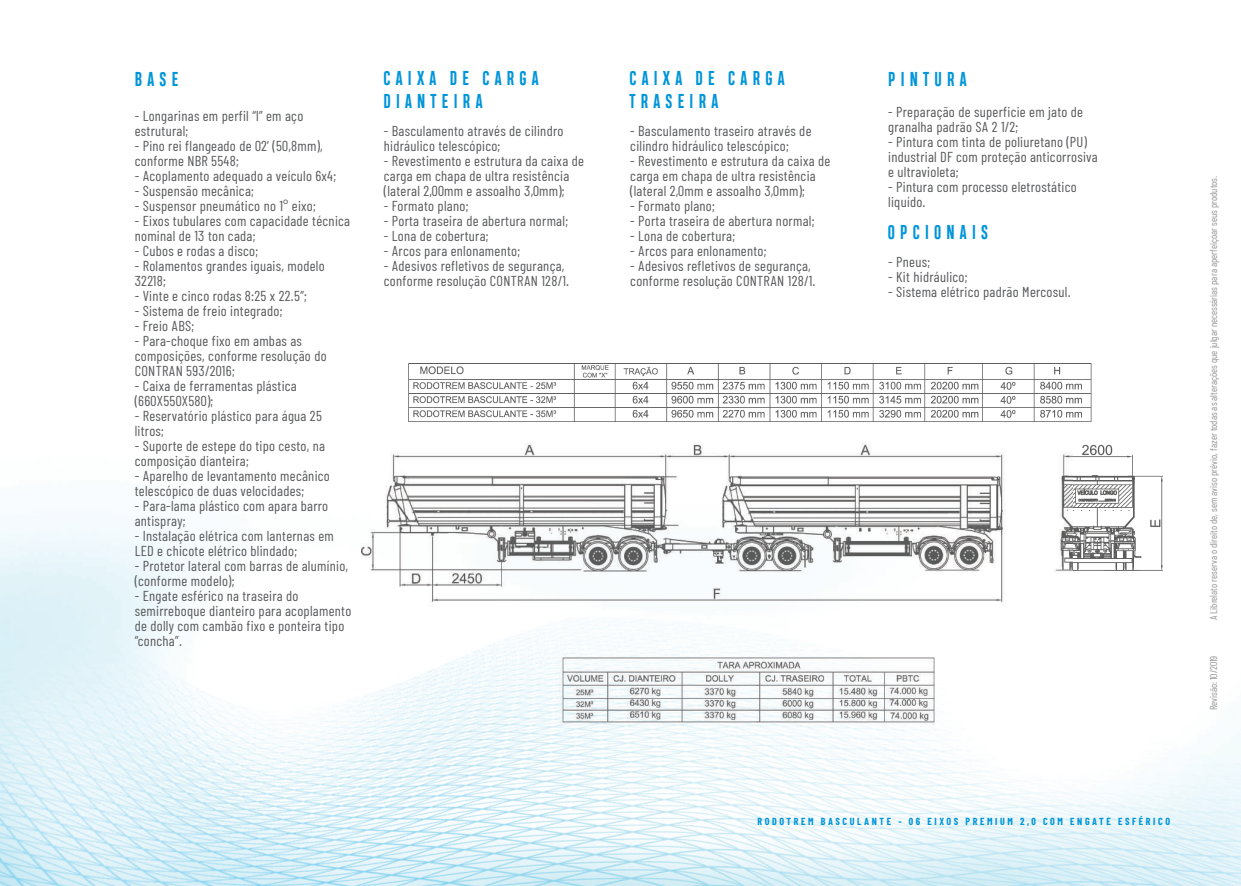
<style>
.page{position:relative;width:1241px;height:886px;background:#fff}
.page>*{position:absolute;margin:0;border:0;box-sizing:border-box;transform-origin:0 0}
.t1{font:700 18.75px/22.5px "Heading Compressed Pro";letter-spacing:.28em;color:#0095d9}
.t2{font:14.38px/15px "Ashley";letter-spacing:.02em;color:#57585a}
.t3{font:10px "Ashley";color:#939598}
.t4{font:700 10px "Ashley";letter-spacing:.26em;color:#0095d9}
</style>
<div class="page">
<img style="left:0;top:363px;width:1240px;height:523px">
<img style="left:362px;top:443px;width:800px;height:171px">
<img style="left:401px;top:364px;width:696px;height:58px">
<img style="left:535px;top:643px;width:414px;height:105px">
<h1 class="t1" style="left:135px;top:70px;width:45px">BASE</h1>
<h1 class="t1" style="left:383px;top:69px;width:157px">CAIXA DE CARGA<br>DIANTEIRA</h1>
<h1 class="t1" style="left:888px;top:70px;width:80px">PINTURA</h1>
<h1 class="t1" style="left:629px;top:69px;width:157px">CAIXA DE CARGA<br>TRASEIRA</h1>
<p class="t2" style="left:888px;top:104px;width:196px">- Preparação de superficie em jato de granalha padrão SA 2 1/2;</p>
<p class="t2" style="left:888px;top:134px;width:211px">- Pintura com tinta de poliuretano (PU) industrial DF com proteção anticorrosiva e ultravioleta;</p>
<p class="t2" style="left:888px;top:179px;width:190px">- Pintura com processo eletrostático liquído.</p>
<p class="t2" style="left:135px;top:108px;width:170px">- Longarinas em perfil “l” em aço estrutural;</p>
<p class="t2" style="left:135px;top:138px;width:189px">- Pino rei flangeado de 02’ (50,8mm), conforme NBR 5548;</p>
<p class="t2" style="left:135px;top:168px;width:203px">- Acoplamento adequado a veículo 6x4;</p>
<p class="t2" style="left:135px;top:183px;width:121px">- Suspensão mecânica;</p>
<p class="t2" style="left:135px;top:198px;width:182px">- Suspensor pneumático no 1° eixo;</p>
<p class="t2" style="left:135px;top:213px;width:217px">- Eixos tubulares com capacidade técnica nominal de 13 ton cada;</p>
<p class="t2" style="left:135px;top:243px;width:125px">- Cubos e rodas a disco;</p>
<p class="t2" style="left:135px;top:258px;width:191px">- Rolamentos grandes iguais, modelo<br>32218;</p>
<p class="t2" style="left:135px;top:288px;width:174px">- Vinte e cinco rodas 8:25 x 22.5”;</p>
<p class="t2" style="left:135px;top:303px;width:149px">- Sistema de freio integrado;</p>
<p class="t2" style="left:135px;top:318px;width:61px">- Freio ABS;</p>
<p class="t2" style="left:135px;top:333px;width:193px">- Para-choque fixo em ambas as composições, conforme resolução do<br>CONTRAN 593/2016;</p>
<p class="t2" style="left:135px;top:378px;width:164px">- Caixa de ferramentas plástica (660X550X580);</p>
<p class="t2" style="left:135px;top:408px;width:189px">- Reservatório plástico para água 25 litros;</p>
<p class="t2" style="left:135px;top:438px;width:192px">- Suporte de estepe do tipo cesto, na composição dianteira;</p>
<p class="t2" style="left:135px;top:468px;width:197px">- Aparelho de levantamento mecânico telescópico de duas velocidades;</p>
<p class="t2" style="left:135px;top:498px;width:195px">- Para-lama plástico com apara barro antispray;</p>
<p class="t2" style="left:135px;top:528px;width:200px">- Instalação elétrica com lanternas em<br>LED e chicote elétrico blindado;</p>
<p class="t2" style="left:135px;top:558px;width:215px">- Protetor lateral com barras de alumínio, (conforme modelo);</p>
<p class="t2" style="left:135px;top:588px;width:218px">- Engate esférico na traseira do semirreboque dianteiro para acoplamento de dolly com cambão fixo e ponteira tipo “concha”.</p>
<p class="t2" style="left:630px;top:123px;width:183px">- Basculamento traseiro através de cilindro hidráulico telescópico;</p>
<p class="t2" style="left:630px;top:153px;width:201px">- Revestimento e estrutura da caixa de carga em chapa de ultra resistência (lateral 2,0mm e assoalho 3,0mm);</p>
<p class="t2" style="left:630px;top:198px;width:86px">- Formato plano;</p>
<p class="t2" style="left:630px;top:213px;width:186px">- Porta traseira de abertura normal;</p>
<p class="t2" style="left:630px;top:228px;width:106px">- Lona de cobertura;</p>
<p class="t2" style="left:630px;top:243px;width:138px">- Arcos para enlonamento;</p>
<p class="t2" style="left:630px;top:258px;width:187px">- Adesivos refletivos de segurança, conforme resolução CONTRAN 128/1.</p>
<p class="t2" style="left:384px;top:123px;width:181px">- Basculamento através de cilindro hidráulico telescópico;</p>
<p class="t2" style="left:384px;top:153px;width:201px">- Revestimento e estrutura da caixa de carga em chapa de ultra resistência (lateral 2,00mm e assoalho 3,0mm);</p>
<p class="t2" style="left:384px;top:198px;width:86px">- Formato plano;</p>
<p class="t2" style="left:384px;top:213px;width:186px">- Porta traseira de abertura normal;</p>
<p class="t2" style="left:384px;top:228px;width:106px">- Lona de cobertura;</p>
<p class="t2" style="left:384px;top:243px;width:138px">- Arcos para enlonamento;</p>
<p class="t2" style="left:384px;top:258px;width:187px">- Adesivos refletivos de segurança, conforme resolução CONTRAN 128/1.</p>
<h1 class="t1" style="left:887px;top:222px;width:102px">OPCIONAIS</h1>
<p class="t2" style="left:888px;top:254px;width:43px">- Pneus;</p>
<p class="t2" style="left:888px;top:269px;width:81px">- Kit hidráulico;</p>
<p class="t2" style="left:888px;top:284px;width:184px">- Sistema elétrico padrão Mercosul.</p>
<p class="t3" style="left:1207px;top:620px;width:446px;rotate:-90deg">A Librelato reserva o direito de, sem aviso prévio, fazer todas as alterações que julgar necessárias para aperfeiçoar seus produtos.</p>
<p class="t3" style="left:1207px;top:710px;width:56px;rotate:-90deg">Revisão: 10/2019</p>
<p class="t4" style="left:757px;top:815px;width:414px">RODOTREM BASCULANTE - 06 EIXOS PREMIUM 2,0 COM ENGATE ESFÉRICO</p>
</div>
